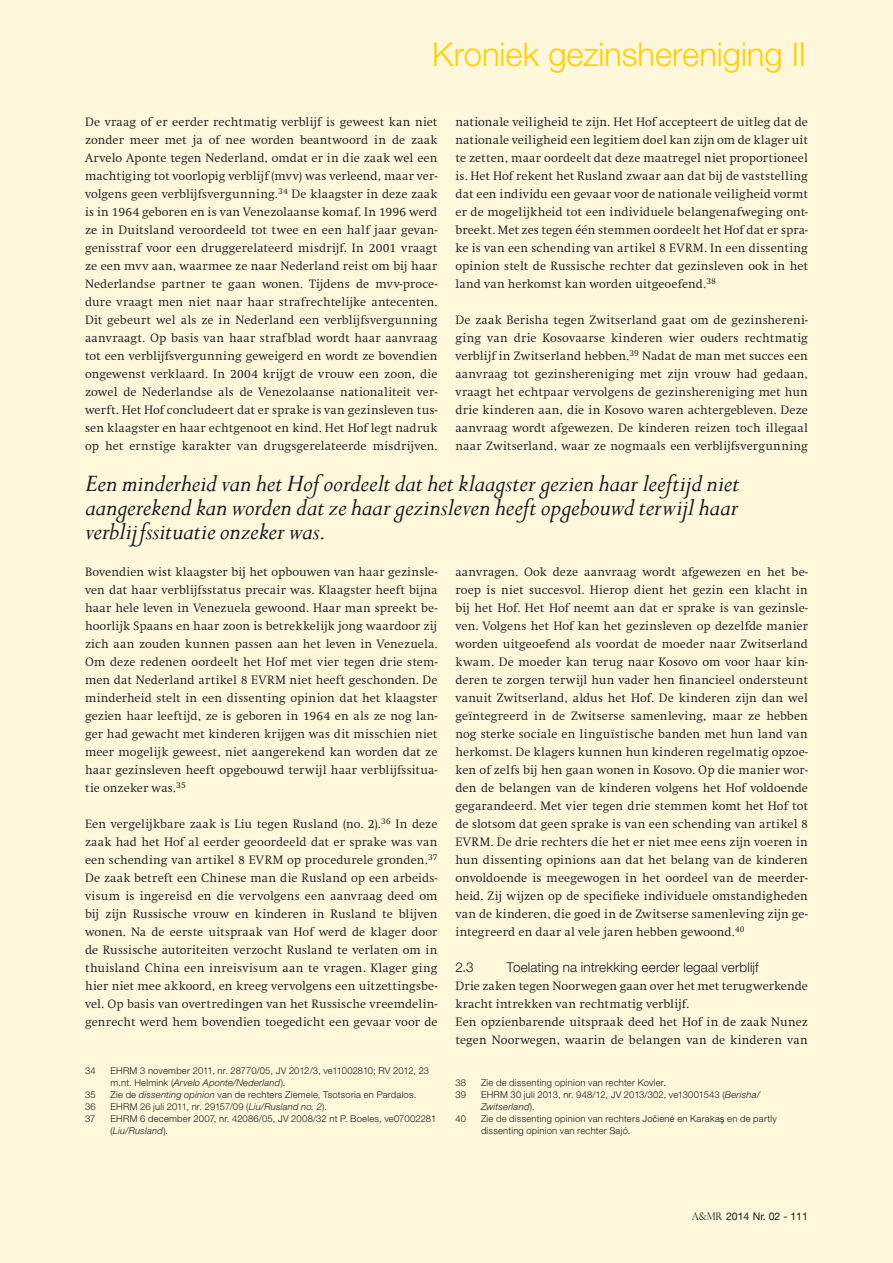
<style>
.page{position:relative;width:893px;height:1263px;background:#fff7dc}
.page>*{position:absolute;margin:0;border:0;box-sizing:border-box;transform-origin:0 0}
.t1{font:300 33px "Helvetica Neue LT Std";letter-spacing:-.005em;color:#ffd000}
.t2{font:italic 27px/24px "Perpetua";letter-spacing:-.005em;color:#1a171c;text-align:justify}
.t3{font:300 13.5px "Helvetica Neue LT Std";letter-spacing:.01em;color:#1a171c}
.t4{font:300 12.6px/18px "Swift EF";letter-spacing:.015em;color:#1a171c;text-align:justify}
.t5{font:10.5px "Helvetica Neue LT Std";color:#1a171c}
.t6{font:300 9.45px/12px "Helvetica Neue LT Std";letter-spacing:.02em;color:#1a171c}
.s1{font-style:italic}
.s2{font-family:"Franklin Gothic";font-weight:400}
.s3{font-family:"Perpetua Titling";font-weight:300}
</style>
<div class="page">
<h1 class="t1" style="left:432px;top:34px;width:375px">Kroniek gezinshereniging II</h1>
<p class="t4" style="left:85px;top:113px;width:354px">De vraag of er eerder rechtmatig verblijf is geweest kan niet zonder meer met ja of nee worden beantwoord in de zaak Arvelo Aponte tegen Nederland, omdat er in die zaak wel een machtiging tot voorlopig verblijf (mvv) was verleend, maar ver&shy;volgens geen verblijfsvergunning.<sup>34</sup> De klaagster in deze zaak is in 1964 geboren en is van Venezolaanse komaf. In 1996 werd ze in Duitsland veroordeeld tot twee en een half jaar gevan&shy;genisstraf voor een druggerelateerd misdrijf. In 2001 vraagt ze een mvv aan, waarmee ze naar Nederland reist om bij haar Nederlandse partner te gaan wonen. Tijdens de mvv-proce&shy;dure vraagt men niet naar haar strafrechtelijke antecenten.<br>Dit gebeurt wel als ze in Nederland een verblijfsvergunning aanvraagt. Op basis van haar strafblad wordt haar aanvraag tot een verblijfsvergunning geweigerd en wordt ze bovendien ongewenst verklaard. In 2004 krijgt de vrouw een zoon, die zowel de Nederlandse als de Venezolaanse nationaliteit ver&shy;werft. Het Hof concludeert dat er sprake is van gezinsleven tus&shy;sen klaagster en haar echtgenoot en kind. Het Hof legt nadruk op het ernstige karakter van drugsgerelateerde misdrijven.</p>
<p class="t4" style="left:455px;top:113px;width:354px">nationale veiligheid te zijn. Het Hof accepteert de uitleg dat de nationale veiligheid een legitiem doel kan zijn om de klager uit te zetten, maar oordeelt dat deze maatregel niet proportioneel is. Het Hof rekent het Rusland zwaar aan dat bij de vaststelling dat een individu een gevaar voor de nationale veiligheid vormt er de mogelijkheid tot een individuele belangenafweging ont&shy;breekt. Met zes tegen één stemmen oordeelt het Hof dat er spra&shy;ke is van een schending van artikel 8 EVRM. In een dissenting opinion stelt de Russische rechter dat gezinsleven ook in het land van herkomst kan worden uitgeoefend.<sup>38</sup></p>
<p class="t4" style="left:455px;top:311px;width:354px">De zaak Berisha tegen Zwitserland gaat om de gezinshereni&shy;ging van drie Kosovaarse kinderen wier ouders rechtmatig verblijf in Zwitserland hebben.<sup>39</sup> Nadat de man met succes een aanvraag tot gezinshereniging met zijn vrouw had gedaan, vraagt het echtpaar vervolgens de gezinshereniging met hun drie kinderen aan, die in Kosovo waren achtergebleven. Deze aanvraag wordt afgewezen. De kinderen reizen toch illegaal naar Zwitserland, waar ze nogmaals een verblijfsvergunning</p>
<h2 class="t2" style="left:85px;top:470px;width:656px">Een minderheid van het Hof oordeelt dat het klaagster gezien haar leeftijd niet aangerekend kan worden dat ze haar gezinsleven heeft opgebouwd terwijl haar verblijfssituatie onzeker was.</h2>
<p class="t4" style="left:85px;top:563px;width:354px">Bovendien wist klaagster bij het opbouwen van haar gezinsle&shy;ven dat haar verblijfsstatus precair was. Klaagster heeft bijna haar hele leven in Venezuela gewoond. Haar man spreekt be&shy;hoorlijk Spaans en haar zoon is betrekkelijk jong waardoor zij zich aan zouden kunnen passen aan het leven in Venezuela.<br>Om deze redenen oordeelt het Hof met vier tegen drie stem&shy;men dat Nederland artikel 8 EVRM niet heeft geschonden. De minderheid stelt in een dissenting opinion dat het klaagster gezien haar leeftijd, ze is geboren in 1964 en als ze nog lan&shy;ger had gewacht met kinderen krijgen was dit misschien niet meer mogelijk geweest, niet aangerekend kan worden dat ze haar gezinsleven heeft opgebouwd terwijl haar verblijfssitua&shy;tie onzeker was.<sup>35</sup></p>
<p class="t4" style="left:85px;top:815px;width:354px">Een vergelijkbare zaak is Liu tegen Rusland (no. 2).<sup>36</sup> In deze zaak had het Hof al eerder geoordeeld dat er sprake was van een schending van artikel 8 EVRM op procedurele gronden.<sup>37<br></sup>De zaak betreft een Chinese man die Rusland op een arbeids&shy;visum is ingereisd en die vervolgens een aanvraag deed om bij zijn Russische vrouw en kinderen in Rusland te blijven wonen. Na de eerste uitspraak van Hof werd de klager door de Russische autoriteiten verzocht Rusland te verlaten om in thuisland China een inreisvisum aan te vragen. Klager ging hier niet mee akkoord, en kreeg vervolgens een uitzettingsbe&shy;vel. Op basis van overtredingen van het Russische vreemdelin&shy;genrecht werd hem bovendien toegedicht een gevaar voor de</p>
<p class="t6" style="left:85px;top:1065px;width:12px">34</p>
<p class="t6" style="left:111px;top:1065px;width:320px">EH RM 3 november 2011, nr. 28770/05, JV 2012/3, ve11002810; RV 2012, 23 m.nt. Helmink (<span class="s1">Arvelo Aponte/Nederland</span>).</p>
<p class="t6" style="left:85px;top:1089px;width:12px">35</p>
<p class="t6" style="left:111px;top:1089px;width:307px">Zie de <span class="s1">dissenting opinion</span> van de rechters Ziemele, Tsotsoria en Pardalos.</p>
<p class="t6" style="left:85px;top:1101px;width:12px">36</p>
<p class="t6" style="left:111px;top:1101px;width:218px">EHRM 26 juli 2011, nr. 29157/09 (<span class="s1">Liu/Rusland no. 2</span>).</p>
<p class="t6" style="left:85px;top:1113px;width:12px">37</p>
<p class="t6" style="left:111px;top:1113px;width:327px">EHRM 6 december 2007, nr. 42086/05, JV 2008/32 nt P. Boeles, ve07002281 (<span class="s1">Liu/Rusland</span>).</p>
<p class="t4" style="left:455px;top:563px;width:354px">aanvragen. Ook deze aanvraag wordt afgewezen en het be&shy;roep is niet succesvol. Hierop dient het gezin een klacht in bij het Hof. Het Hof neemt aan dat er sprake is van gezinsle&shy;ven. Volgens het Hof kan het gezinsleven op dezelfde manier worden uitgeoefend als voordat de moeder naar Zwitserland kwam. De moeder kan terug naar Kosovo om voor haar kin&shy;deren te zorgen terwijl hun vader hen financieel ondersteunt vanuit Zwitserland, aldus het Hof. De kinderen zijn dan wel geïntegreerd in de Zwitserse samenleving, maar ze hebben nog sterke sociale en linguïstische banden met hun land van herkomst. De klagers kunnen hun kinderen regelmatig opzoe&shy;ken of zelfs bij hen gaan wonen in Kosovo. Op die manier wor&shy;den de belangen van de kinderen volgens het Hof voldoende gegarandeerd. Met vier tegen drie stemmen komt het Hof tot de slotsom dat geen sprake is van een schending van artikel 8<br>EVRM. De drie rechters die het er niet mee eens zijn voeren in hun dissenting opinions aan dat het belang van de kinderen onvoldoende is meegewogen in het oordeel van de meerder&shy;heid. Zij wijzen op de specifieke individuele omstandigheden van de kinderen, die goed in de Zwitserse samenleving zijn ge&shy;ïntegreerd en daar al vele jaren hebben gewoond.<sup>40</sup></p>
<p class="t3" style="left:455px;top:959px;width:20px">2.3</p>
<p class="t3" style="left:506px;top:959px;width:254px">Toelating na intrekking eerder legaal verblijf</p>
<p class="t4" style="left:455px;top:977px;width:354px;text-align:left">Drie zaken tegen Noorwegen gaan over het met terugwerkende kracht intrekken van rechtmatig verblijf.<br>Een opzienbarende uitspraak deed het Hof in de zaak Nunez tegen Noorwegen, waarin de belangen van de kinderen van</p>
<p class="t6" style="left:455px;top:1077px;width:12px">38</p>
<p class="t6" style="left:481px;top:1077px;width:186px">Zie de dissenting opinion van rechter Kovler.</p>
<p class="t6" style="left:455px;top:1089px;width:12px">39</p>
<p class="t6" style="left:481px;top:1089px;width:281px">EHRM 30 juli 2013, nr. 948/12, JV 2013/302, ve13001543 (<span class="s1">Berisha/<br>Zwitserland</span>).</p>
<p class="t6" style="left:455px;top:1113px;width:12px">40</p>
<p class="t6" style="left:481px;top:1113px;width:297px">Zie de dissenting opinion van rechters Jo<span class="s2">č</span>ien<span class="s2">ė</span> en Karaka<span class="s2">ş</span> en de partly dissenting opinion van rechter Sajó.</p>
<p class="t5" style="left:692px;top:1209px;width:118px"><span class="s3">A&amp;MR</span> 2014 Nr. 02 - 111</p>
</div>
